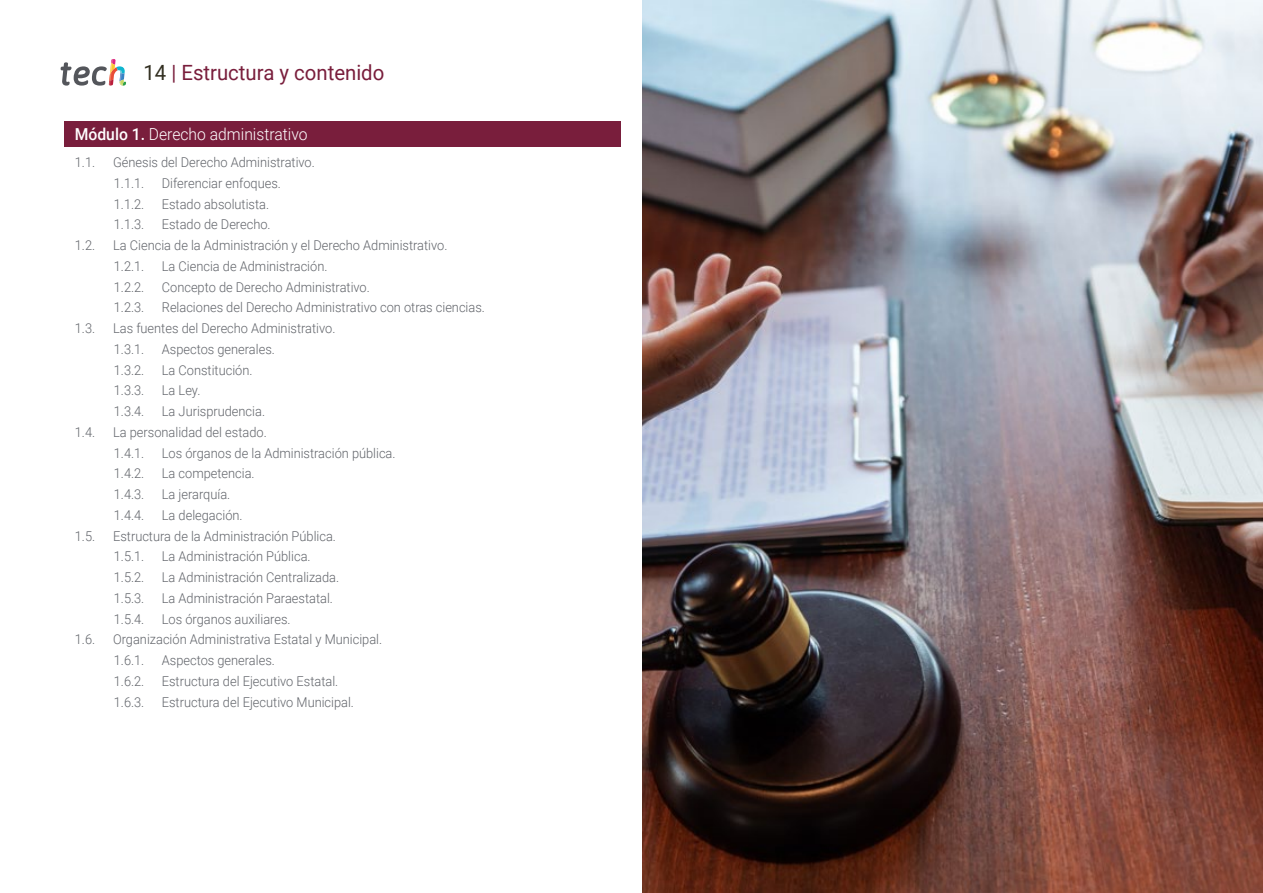
<style>
.page{position:relative;width:1263px;height:893px;background:#fff}
.page>*{position:absolute;margin:0;border:0;box-sizing:border-box;transform-origin:0 0}
.t1{font:21px "Roboto";color:#791e3c}
.t2{font:300 16.5px "Roboto";color:#fff;scale:.95 1}
.t3{font:300 13.5px/20.7px "Roboto";color:#61646a;scale:.95 1}
.s1{color:#312e20}
.s2{font-weight:500}
</style>
<div class="page">
<div style="left:64px;top:121px;width:557px;height:25px;background:#791e3c"></div>
<svg style="left:61px;top:59px;width:65px;height:27px"></svg>
<img style="left:642px;top:0;width:621px;height:893px">
<h1 class="t1" style="left:144px;top:57px;width:242px"><span class="s1">14</span> | Estructura y contenido</h1>
<p class="t2" style="left:75px;top:123px;width:246px"><span class="s2">Módulo 1.</span> Derecho administrativo</p>
<p class="t3" style="left:75px;top:151px;width:23px">1.1.</p>
<p class="t3" style="left:113px;top:151px;width:214px">Génesis del Derecho Administrativo.<br>1.1.1.</p>
<p class="t3" style="left:162px;top:172px;width:127px">Diferenciar enfoques.</p>
<p class="t3" style="left:114px;top:193px;width:34px">1.1.2.</p>
<p class="t3" style="left:162px;top:193px;width:114px">Estado absolutista.</p>
<p class="t3" style="left:114px;top:214px;width:34px">1.1.3.</p>
<p class="t3" style="left:162px;top:214px;width:116px">Estado de Derecho.</p>
<p class="t3" style="left:75px;top:234px;width:23px">1.2.</p>
<p class="t3" style="left:113px;top:234px;width:353px">La Ciencia de la Administración y el Derecho Administrativo.<br>1.2.1.</p>
<p class="t3" style="left:162px;top:255px;width:176px">La Ciencia de Administración.</p>
<p class="t3" style="left:114px;top:276px;width:34px">1.2.2.</p>
<p class="t3" style="left:162px;top:276px;width:220px">Concepto de Derecho Administrativo.</p>
<p class="t3" style="left:114px;top:297px;width:34px">1.2.3.</p>
<p class="t3" style="left:162px;top:297px;width:342px">Relaciones del Derecho Administrativo con otras ciencias.</p>
<p class="t3" style="left:75px;top:317px;width:23px">1.3.</p>
<p class="t3" style="left:113px;top:317px;width:235px">Las fuentes del Derecho Administrativo.<br>1.3.1.</p>
<p class="t3" style="left:162px;top:338px;width:120px">Aspectos generales.</p>
<p class="t3" style="left:114px;top:359px;width:34px">1.3.2.</p>
<p class="t3" style="left:162px;top:359px;width:97px">La Constitución.</p>
<p class="t3" style="left:114px;top:380px;width:34px">1.3.3.</p>
<p class="t3" style="left:162px;top:380px;width:42px">La Ley.</p>
<p class="t3" style="left:114px;top:400px;width:34px">1.3.4.</p>
<p class="t3" style="left:162px;top:400px;width:110px">La Jurisprudencia.</p>
<p class="t3" style="left:75px;top:421px;width:23px">1.4.</p>
<p class="t3" style="left:113px;top:421px;width:163px">La personalidad del estado.<br>1.4.1.</p>
<p class="t3" style="left:162px;top:442px;width:247px">Los órganos de la Administración pública.</p>
<p class="t3" style="left:114px;top:463px;width:34px">1.4.2.</p>
<p class="t3" style="left:162px;top:463px;width:99px">La competencia.</p>
<p class="t3" style="left:114px;top:483px;width:34px">1.4.3.</p>
<p class="t3" style="left:162px;top:483px;width:74px">La jerarquía.</p>
<p class="t3" style="left:114px;top:504px;width:34px">1.4.4.</p>
<p class="t3" style="left:162px;top:504px;width:87px">La delegación.</p>
<p class="t3" style="left:75px;top:525px;width:23px">1.5.</p>
<p class="t3" style="left:113px;top:525px;width:236px">Estructura de la Administración Pública.<br>1.5.1.</p>
<p class="t3" style="left:162px;top:546px;width:158px">La Administración Pública.</p>
<p class="t3" style="left:114px;top:566px;width:34px">1.5.2.</p>
<p class="t3" style="left:162px;top:566px;width:188px">La Administración Centralizada.</p>
<p class="t3" style="left:114px;top:587px;width:34px">1.5.3.</p>
<p class="t3" style="left:162px;top:587px;width:182px">La Administración Paraestatal.</p>
<p class="t3" style="left:114px;top:608px;width:34px">1.5.4.</p>
<p class="t3" style="left:162px;top:608px;width:137px">Los órganos auxiliares.</p>
<p class="t3" style="left:75px;top:629px;width:23px">1.6.</p>
<p class="t3" style="left:113px;top:629px;width:285px">Organización Administrativa Estatal y Municipal.<br>1.6.1.</p>
<p class="t3" style="left:162px;top:649px;width:120px">Aspectos generales.</p>
<p class="t3" style="left:114px;top:670px;width:34px">1.6.2.</p>
<p class="t3" style="left:162px;top:670px;width:187px">Estructura del Ejecutivo Estatal.</p>
<p class="t3" style="left:114px;top:691px;width:34px">1.6.3.</p>
<p class="t3" style="left:162px;top:691px;width:204px">Estructura del Ejecutivo Municipal.</p>
</div>
